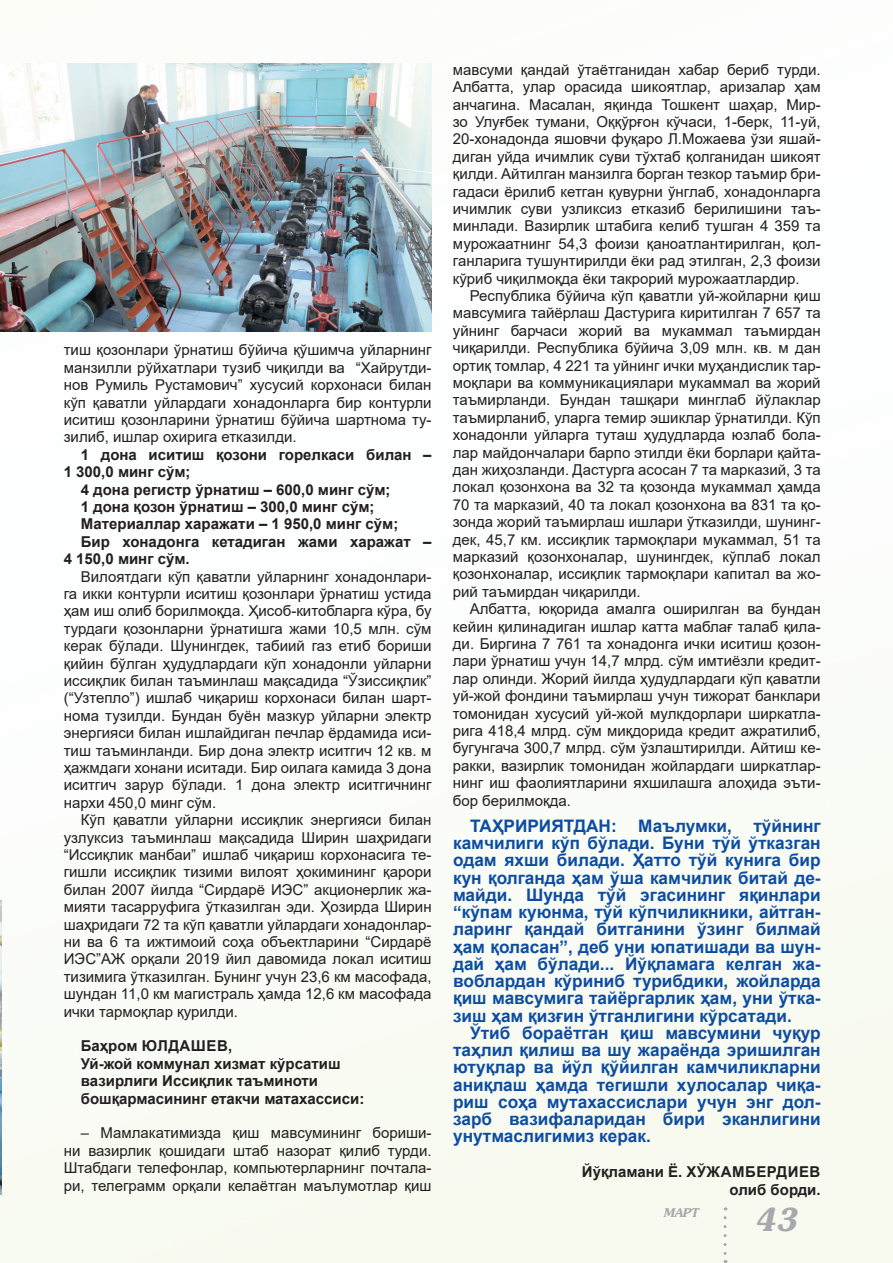
<style>
.page{position:relative;width:893px;height:1263px;background:#fff}
.page>*{position:absolute;margin:0;border:0;box-sizing:border-box;transform-origin:0 0}
.t1{font:italic 700 31.5px "AG Souvenir";color:#a8a9ad}
.t2{font:700 17.25px/17.2px "Arial";color:#0d4da1;text-align:justify}
.t3{font:15px/17.4px "Arial";color:#231f20;text-align:justify}
.t4{font:700 15px/17.4px "Arial";color:#231f20}
.t5{font:italic 700 12px "AG Souvenir";color:#a8a9ad}
</style>
<div class="page">
<img style="left:0;top:63px;width:893px;height:1200px">
<img style="left:0;top:64px;width:432px;height:268px">
<img style="left:0;top:900px;width:1px;height:295px">
<svg style="left:724px;top:1218px;width:3px;height:45px"></svg>
<p class="t3" style="left:64px;top:341px;width:369px">тиш қозонлари ўрнатиш бўйича қўшимча уйларнинг манзилли рўйхатлари тузиб чиқилди ва “Хайрутди&shy;нов Румиль Рустамович” хусусий корхонаси билан кўп қаватли уйлардаги хонадонларга бир контурли иситиш қозонларини ўрнатиш бўйича шартнома ту&shy;зилиб, ишлар охирига етказилди.</p>
<p class="t4" style="left:64px;top:446px;width:369px;text-indent:17px">1 дона иситиш қозони горелкаси билан –<br>1 300,0 минг сўм;</p>
<p class="t4" style="left:81px;top:481px;width:311px">4 дона регистр ўрнатиш – 600,0 минг сўм;</p>
<p class="t4" style="left:81px;top:498px;width:295px">1 дона қозон ўрнатиш – 300,0 минг сўм;</p>
<p class="t4" style="left:81px;top:516px;width:319px">Материаллар харажати – 1 950,0 минг сўм;</p>
<p class="t4" style="left:64px;top:533px;width:369px;text-indent:17px">Бир хонадонга кетадиган жами харажат –<br>4 150,0 минг сўм.</p>
<p class="t3" style="left:64px;top:567px;width:369px;text-indent:17px">Вилоятдаги кўп қаватли уйларнинг хонадонлари&shy;га икки контурли иситиш қозонлари ўрнатиш устида ҳам иш олиб борилмоқда. Ҳисоб-китобларга кўра, бу турдаги қозонларни ўрнатишга жами 10,5 млн. сўм керак бўлади. Шунингдек, табиий газ етиб бориши қийин бўлган ҳудудлардаги кўп хонадонли уйларни иссиқлик билан таъминлаш мақсадида “Ўзиссиқлик” (“Узтепло”) ишлаб чиқариш корхонаси билан шарт&shy;нома тузилди. Бундан буён мазкур уйларни электр энергияси билан ишлайдиган печлар ёрдамида иси&shy;тиш таъминланди. Бир дона электр иситгич 12 кв. м ҳажмдаги хонани иситади. Бир оилага камида 3 дона иситгич зарур бўлади. 1 дона электр иситгичнинг нархи 450,0 минг сўм.</p>
<p class="t3" style="left:64px;top:811px;width:369px;text-indent:17px">Кўп қаватли уйларни иссиқлик энергияси билан узлуксиз таъминлаш мақсадида Ширин шаҳридаги “Иссиқлик манбаи” ишлаб чиқариш корхонасига те&shy;гишли иссиқлик тизими вилоят ҳокимининг қарори билан 2007 йилда “Сирдарё ИЭС” акционерлик жа&shy;мияти тасарруфига ўтказилган эди. Ҳозирда Ширин шаҳридаги 72 та кўп қаватли уйлардаги хонадонлар&shy;ни ва 6 та ижтимоий соҳа объектларини “Сирдарё ИЭС”АЖ орқали 2019 йил давомида локал иситиш тизимига ўтказилган. Бунинг учун 23,6 км масофада, шундан 11,0 км магистраль ҳамда 12,6 км масофада ички тармоқлар қурилди.</p>
<p class="t4" style="left:81px;top:1038px;width:153px">Баҳром ЮЛДАШЕВ,</p>
<p class="t4" style="left:81px;top:1055px;width:261px">Уй-жой коммунал хизмат кўрсатиш</p>
<p class="t4" style="left:81px;top:1072px;width:239px">вазирлиги Иссиқлик таъминоти</p>
<p class="t4" style="left:81px;top:1090px;width:285px">бошқармасининг етакчи матахассиси:</p>
<p class="t3" style="left:64px;top:1124px;width:369px;text-indent:17px">– Мамлакатимизда қиш мавсумининг бориши&shy;ни вазирлик қошидаги штаб назорат қилиб турди.<br>Штабдаги телефонлар, компьютерларнинг почтала&shy;ри, телеграмм орқали келаётган маълумотлар қиш</p>
<p class="t3" style="left:453px;top:61px;width:369px">мавсуми қандай ўтаётганидан хабар бериб турди.<br>Албатта, улар орасида шикоятлар, аризалар ҳам анчагина. Масалан, яқинда Тошкент шаҳар, Мир&shy;зо Улуғбек тумани, Оққўрғон кўчаси, 1-берк, 11-уй, 20-хонадонда яшовчи фуқаро Л.Можаева ўзи яшай&shy;диган уйда ичимлик суви тўхтаб қолганидан шикоят қилди. Айтилган манзилга борган тезкор таъмир бри&shy;гадаси ёрилиб кетган қувурни ўнглаб, хонадонларга ичимлик суви узликсиз етказиб берилишини таъ&shy;минлади. Вазирлик штабига келиб тушган 4 359 та мурожаатнинг 54,3 фоизи қаноатлантирилган, қол&shy;ганларига тушунтирилди ёки рад этилган, 2,3 фоизи кўриб чиқилмоқда ёки такрорий мурожаатлардир.</p>
<p class="t3" style="left:453px;top:287px;width:369px;text-indent:17px">Республика бўйича кўп қаватли уй-жойларни қиш мавсумига тайёрлаш Дастурига киритилган 7 657 та уйнинг барчаси жорий ва мукаммал таъмирдан чиқарилди. Республика бўйича 3,09 млн. кв. м дан ортиқ томлар, 4 221 та уйнинг ички муҳандислик тар&shy;моқлари ва коммуникациялари мукаммал ва жорий таъмирланди. Бундан ташқари минглаб йўлаклар таъмирланиб, уларга темир эшиклар ўрнатилди. Кўп хонадонли уйларга туташ ҳудудларда юзлаб бола&shy;лар майдончалари барпо этилди ёки борлари қайта&shy;дан жиҳозланди. Дастурга асосан 7 та марказий, 3 та локал қозонхона ва 32 та қозонда мукаммал ҳамда 70 та марказий, 40 та локал қозонхона ва 831 та қо&shy;зонда жорий таъмирлаш ишлари ўтказилди, шунинг&shy;дек, 45,7 км. иссиқлик тармоқлари мукаммал, 51 та марказий қозонхоналар, шунингдек, кўплаб локал қозонхоналар, иссиқлик тармоқлари капитал ва жо&shy;рий таъмирдан чиқарилди.</p>
<p class="t3" style="left:453px;top:600px;width:369px;text-indent:17px">Албатта, юқорида амалга оширилган ва бундан кейин қилинадиган ишлар катта маблағ талаб қила&shy;ди. Биргина 7 761 та хонадонга ички иситиш қозон&shy;лари ўрнатиш учун 14,7 млрд. сўм имтиёзли кредит&shy;лар олинди. Жорий йилда ҳудудлардаги кўп қаватли уй-жой фондини таъмирлаш учун тижорат банклари томонидан хусусий уй-жой мулкдорлари ширкатла&shy;рига 418,4 млрд. сўм миқдорида кредит ажратилиб, бугунгача 300,7 млрд. сўм ўзлаштирилди. Айтиш ке&shy;ракки, вазирлик томонидан жойлардаги ширкатлар&shy;нинг иш фаолиятларини яхшилашга алоҳида эъти&shy;бор берилмоқда.</p>
<p class="t2" style="left:453px;top:817px;width:369px;text-indent:17px">ТАҲРИРИЯТДАН: Маълумки, тўйнинг камчилиги кўп бўлади. Буни тўй ўтказган одам яхши билади. Ҳатто тўй кунига бир кун қолганда ҳам ўша камчилик битай де&shy;майди. Шунда тўй эгасининг яқинлари “кўпам куюнма, тўй кўпчиликники, айтган&shy;ларинг қандай битганини ўзинг билмай ҳам қоласан”, деб уни юпатишади ва шун&shy;дай ҳам бўлади... Йўқламага келган жа&shy;воблардан кўриниб турибдики, жойларда қиш мавсумига тайёргарлик ҳам, уни ўтка&shy;зиш ҳам қизғин ўтганлигини кўрсатади.</p>
<p class="t2" style="left:453px;top:1024px;width:369px;text-indent:17px">Ўтиб бораётган қиш мавсумини чуқур таҳлил қилиш ва шу жараёнда эришилган ютуқлар ва йўл қўйилган камчиликларни аниқлаш ҳамда тегишли хулосалар чиқа&shy;риш соҳа мутахассислари учун энг дол&shy;зарб вазифаларидан бири эканлигини унутмаслигимиз керак.</p>
<p class="t4" style="left:582px;top:1163px;width:240px;text-align:right">Йўқламани Ё. ХЎЖАМБЕРДИЕВ олиб борди.</p>
<p class="t5" style="left:664px;top:1205px;width:37px">МАРТ</p>
<h1 class="t1" style="left:756px;top:1202px;width:44px">43</h1>
</div>
